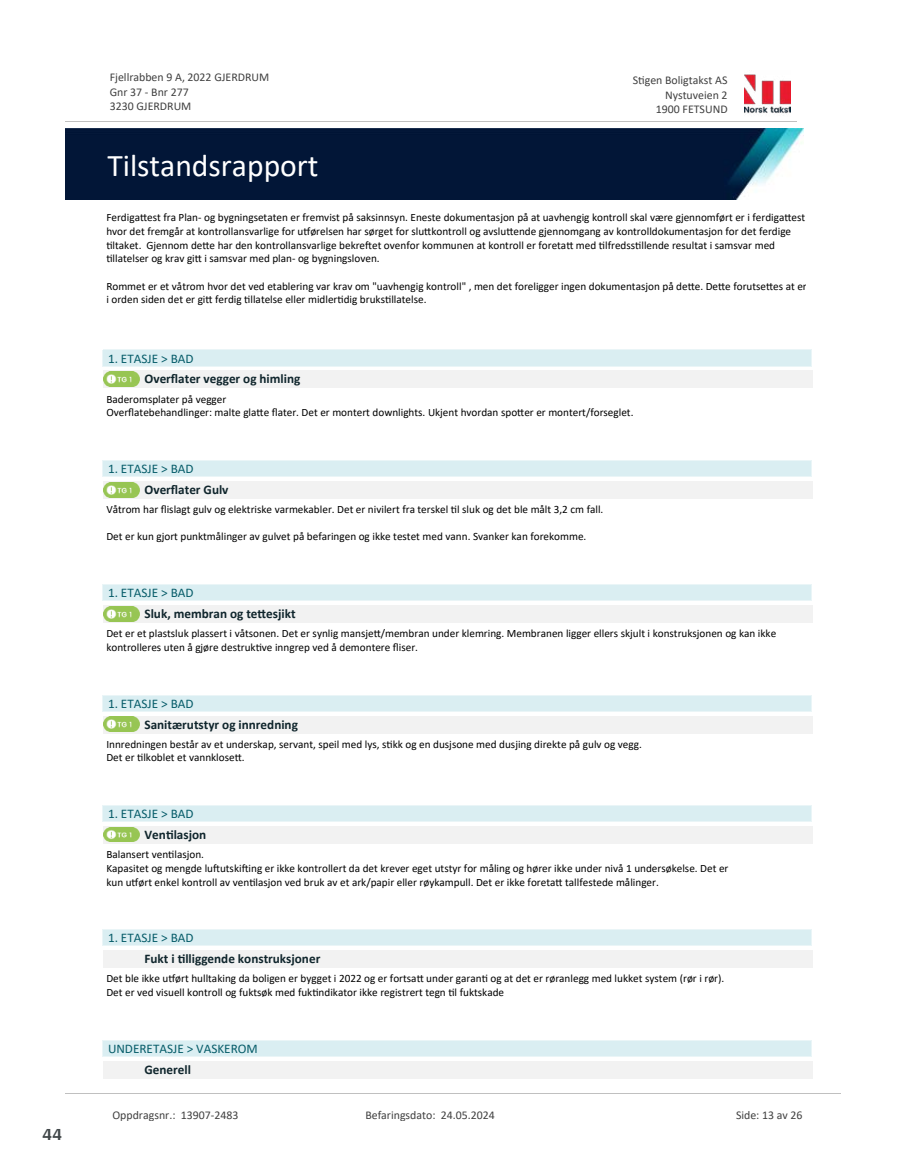
<style>
.page{position:relative;width:915px;height:1172px;background:#fff}
.page>*{position:absolute;margin:0;border:0;box-sizing:border-box;transform-origin:0 0}
.t1{font:31.65px "Calibri";color:#fff}
.t2{font:700 18px "Arya";color:#414749}
.t3{font:700 13.2px "Calibri";color:#0f252c}
.t4{font:13.2px "Calibri";color:#065c69}
.t5{font:11.85px/14.5px "Calibri";color:#404040}
.t6{font:11.25px/13.6px "Calibri";color:#000}
</style>
<div class="page">
<div style="left:104px;top:371px;width:708px;height:17px;background:#f2f2f2"></div>
<svg style="left:107px;top:371px;width:29px;height:16px"></svg>
<img style="left:104px;top:372px;width:35px;height:14px">
<div style="left:103px;top:350px;width:708px;height:16px;background:#daeef2"></div>
<hr style="left:103px;top:350px;width:708px;height:1px;background:#eaf5f7">
<hr style="left:103px;top:366px;width:708px;height:1px;background:#eaf5f7">
<div style="left:104px;top:481px;width:708px;height:17px;background:#f2f2f2"></div>
<svg style="left:107px;top:497px;width:29px;height:1px"></svg>
<img style="left:104px;top:482px;width:35px;height:15px">
<div style="left:103px;top:460px;width:708px;height:16px;background:#daeef2"></div>
<hr style="left:103px;top:460px;width:708px;height:1px;background:#eaf5f7">
<hr style="left:103px;top:476px;width:708px;height:1px;background:#eaf5f7">
<div style="left:104px;top:605px;width:708px;height:18px;background:#f2f2f2"></div>
<svg style="left:107px;top:606px;width:29px;height:1px"></svg>
<img style="left:104px;top:607px;width:35px;height:15px">
<div style="left:103px;top:585px;width:708px;height:16px;background:#daeef2"></div>
<hr style="left:103px;top:584px;width:708px;height:1px;background:#eaf5f7">
<hr style="left:103px;top:600px;width:708px;height:1px;background:#eaf5f7">
<div style="left:104px;top:716px;width:708px;height:17px;background:#f2f2f2"></div>
<svg style="left:107px;top:731px;width:29px;height:1px"></svg>
<img style="left:104px;top:716px;width:35px;height:15px">
<div style="left:103px;top:695px;width:708px;height:16px;background:#daeef2"></div>
<hr style="left:103px;top:695px;width:708px;height:1px;background:#eaf5f7">
<hr style="left:103px;top:711px;width:708px;height:1px;background:#eaf5f7">
<div style="left:104px;top:826px;width:708px;height:17px;background:#f2f2f2"></div>
<img style="left:104px;top:827px;width:35px;height:15px">
<div style="left:103px;top:805px;width:708px;height:17px;background:#daeef2"></div>
<hr style="left:103px;top:805px;width:708px;height:1px;background:#eaf5f7">
<hr style="left:103px;top:821px;width:708px;height:1px;background:#eaf5f7">
<div style="left:104px;top:951px;width:708px;height:17px;background:#f2f2f2"></div>
<div style="left:103px;top:930px;width:708px;height:16px;background:#daeef2"></div>
<hr style="left:103px;top:929px;width:708px;height:1px;background:#eaf5f7">
<hr style="left:103px;top:946px;width:708px;height:1px;background:#eaf5f7">
<div style="left:104px;top:1061px;width:708px;height:17px;background:#f2f2f2"></div>
<div style="left:103px;top:1040px;width:708px;height:16px;background:#daeef2"></div>
<hr style="left:103px;top:1040px;width:708px;height:1px;background:#eaf5f7">
<hr style="left:103px;top:1056px;width:708px;height:1px;background:#eaf5f7">
<img style="left:744px;top:74px;width:46px;height:40px">
<hr style="left:65px;top:121px;width:731px;height:1px;background:#c0c0c0">
<img style="left:65px;top:129px;width:738px;height:71px">
<hr style="left:65px;top:1093px;width:775px;height:1px;background:#c0c0c0">
<h2 class="t2" style="left:43px;top:1123px;width:21px">44</h2>
<p class="t5" style="left:110px;top:70px;width:161px">Fjellrabben 9 A, 2022 GJERDRUM<br>Gnr 37 - Bnr 277<br>3230 GJERDRUM</p>
<p class="t5" style="left:632px;top:73px;width:96px">S琀椀gen Boligtakst AS</p>
<p class="t5" style="left:664px;top:87px;width:64px">Nystuveien 2</p>
<p class="t5" style="left:655px;top:102px;width:73px">1900 FETSUND</p>
<h1 class="t1" style="left:107px;top:143px;width:213px">Tilstandsrapport</h1>
<p class="t6" style="left:106px;top:210px;width:700px">Ferdiga琀琀est fra Plan- og bygningsetaten er fremvist på saksinnsyn. Eneste dokumentasjon på at uavhengig kontroll skal være gjennomført er i ferdiga琀琀est hvor det fremgår at kontrollansvarlige for u琀昀ørelsen har sørget for slu琀琀kontroll og avslu琀琀ende gjennomgang av kontrolldokumentasjon for det ferdige<br>琀椀ltaket. Gjennom de琀琀e har den kontrollansvarlige bekre昀琀et ovenfor kommunen at kontroll er foreta琀琀 med 琀椀lfredss琀椀llende resultat i samsvar med<br>琀椀llatelser og krav gi琀琀 i samsvar med plan- og bygningsloven.</p>
<p class="t6" style="left:106px;top:279px;width:701px">Rommet er et våtrom hvor det ved etablering var krav om "uavhengig kontroll" , men det foreligger ingen dokumentasjon på de琀琀e. De琀琀e forutse琀琀es at er i orden siden det er gi琀琀 ferdig 琀椀llatelse eller midler琀椀dig bruks琀椀llatelse.</p>
<p class="t4" style="left:108px;top:349px;width:87px">1. ETASJE &gt; BAD</p>
<p class="t3" style="left:144px;top:370px;width:157px">Over昀氀ater vegger og himling</p>
<p class="t6" style="left:106px;top:392px;width:528px">Baderomsplater på vegger<br>Over昀氀atebehandlinger: malte gla琀琀e 昀氀ater. Det er montert downlights. Ukjent hvordan spo琀琀er er montert/forseglet.</p>
<p class="t4" style="left:108px;top:459px;width:87px">1. ETASJE &gt; BAD</p>
<p class="t3" style="left:144px;top:480px;width:85px">Over昀氀ater Gulv</p>
<p class="t6" style="left:106px;top:502px;width:498px">Våtrom har 昀氀islagt gulv og elektriske varmekabler. Det er nivilert fra terskel 琀椀l sluk og det ble målt 3,2 cm fall.</p>
<p class="t6" style="left:106px;top:530px;width:481px">Det er kun gjort punktmålinger av gulvet på befaringen og ikke testet med vann. Svanker kan forekomme.</p>
<p class="t4" style="left:108px;top:584px;width:87px">1. ETASJE &gt; BAD</p>
<p class="t3" style="left:144px;top:604px;width:152px">Sluk, membran og te琀琀esjikt</p>
<p class="t6" style="left:106px;top:626px;width:671px">Det er et plastsluk plassert i våtsonen. Det er synlig mansje琀琀/membran under klemring. Membranen ligger ellers skjult i konstruksjonen og kan ikke kontrolleres uten å gjøre destruk琀椀ve inngrep ved å demontere 昀氀iser.</p>
<p class="t4" style="left:108px;top:694px;width:87px">1. ETASJE &gt; BAD</p>
<p class="t3" style="left:144px;top:715px;width:155px">Sanitærutstyr og innredning</p>
<p class="t6" style="left:106px;top:737px;width:537px">Innredningen består av et underskap, servant, speil med lys, s琀椀kk og en dusjsone med dusjing direkte på gulv og vegg.<br>Det er 琀椀lkoblet et vannklose琀琀.</p>
<p class="t4" style="left:108px;top:804px;width:87px">1. ETASJE &gt; BAD</p>
<p class="t3" style="left:144px;top:825px;width:63px">Ven琀椀lasjon</p>
<p class="t6" style="left:106px;top:847px;width:623px">Balansert ven琀椀lasjon.<br>Kapasitet og mengde lu昀琀utski昀琀ing er ikke kontrollert da det krever eget utstyr for måling og hører ikke under nivå 1 undersøkelse. Det er kun u琀昀ørt enkel kontroll av ven琀椀lasjon ved bruk av et ark/papir eller røykampull. Det er ikke foreta琀琀 tallfestede målinger.</p>
<p class="t4" style="left:108px;top:929px;width:87px">1. ETASJE &gt; BAD</p>
<p class="t3" style="left:144px;top:949px;width:177px">Fukt i 琀椀lliggende konstruksjoner</p>
<p class="t6" style="left:106px;top:971px;width:619px">Det ble ikke u琀昀ørt hulltaking da boligen er bygget i 2022 og er fortsa琀琀 under garan琀椀 og at det er røranlegg med lukket system (rør i rør).<br>Det er ved visuell kontroll og fuktsøk med fuk琀椀ndikator ikke registrert tegn 琀椀l fuktskade</p>
<p class="t4" style="left:108px;top:1039px;width:151px">UNDERETASJE &gt; VASKEROM</p>
<p class="t3" style="left:144px;top:1060px;width:48px">Generell</p>
<p class="t5" style="left:112px;top:1107px;width:127px">Oppdragsnr.: 13907-2483</p>
<p class="t5" style="left:365px;top:1107px;width:131px">Befaringsdato: 24.05.2024</p>
<p class="t5" style="left:735px;top:1107px;width:68px">Side: 13 av 26</p>
</div>
